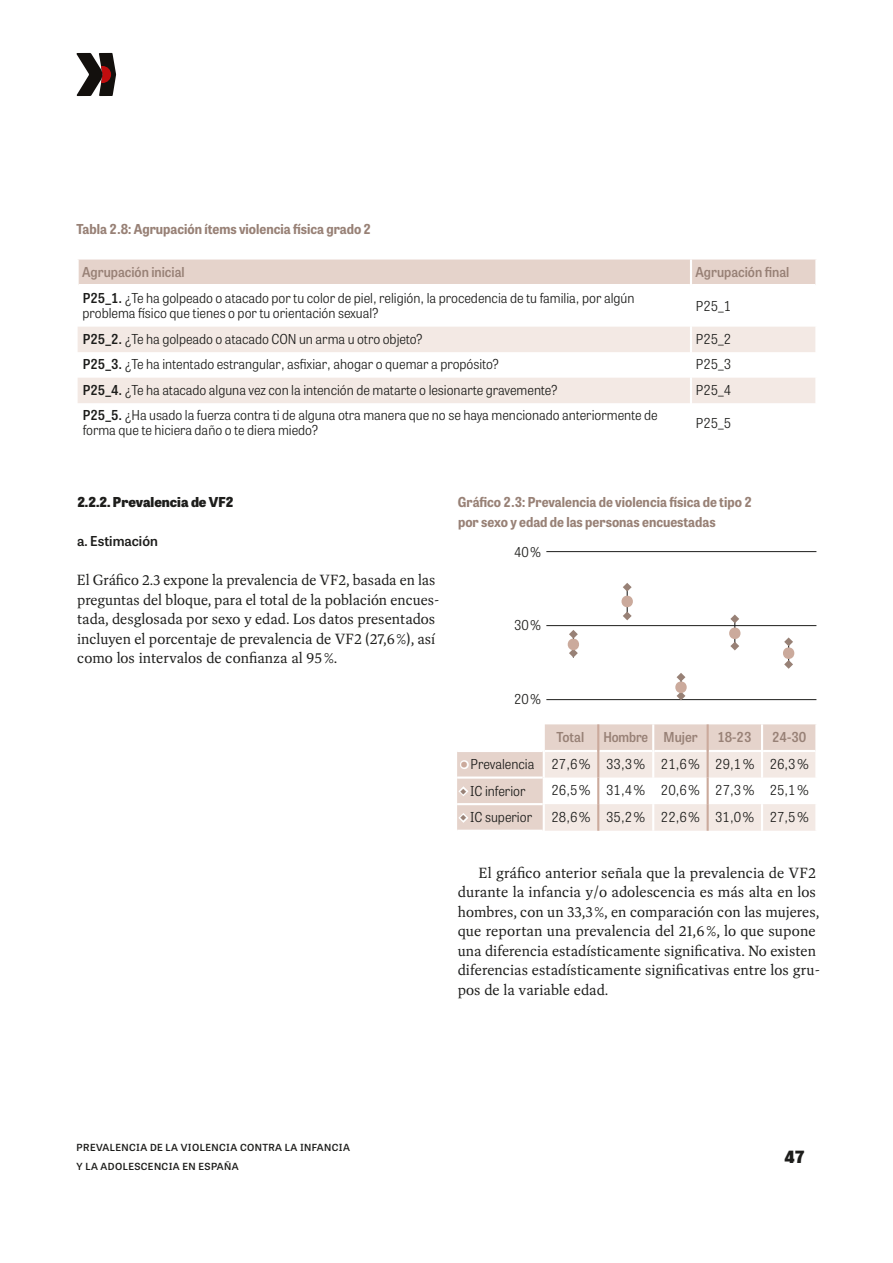
<style>
.page{position:relative;width:893px;height:1263px;background:#fff}
.page>*{position:absolute;margin:0;border:0;box-sizing:border-box;transform-origin:0 0}
.t1{font:800 16.8px "Tablet Gothic Wide";color:#1d1d1b}
._1eer_párrafo{font:15px/19.5px "Dashiell Text";color:#1d1d1b}
.tablas_texto{font:13.65px/15px "Tablet Gothic Narrow Lt";color:#1d1d1b}
.tablas_título{font:700 13.65px/19.5px "Tablet Gothic Narrow";color:#988176}
.tablas_cabecera{font:13.65px "Tablet Gothic Narrow Sb";color:#988176}
.ladillo1{font:800 13.65px "Tablet Gothic";color:#1d1d1b}
.ladillo2{font:600 13.65px "Tablet Gothic";color:#1d1d1b}
.t2{font:13.5px "Tablet Gothic Narrow Lt";color:#1d1d1b}
.t3{font:600 9.75px/19.5px "Tablet Gothic Wide";letter-spacing:.04em;color:#1d1d1b}
.s1{font-family:"Tablet Gothic Narrow Sb"}
.s2{color:#fff}
.s3{font-family:"Tablet Gothic";font-weight:300}
</style>
<div class="page">
<svg style="left:77px;top:53px;width:39px;height:43px"></svg>
<div style="left:79px;top:260px;width:736px;height:24px;background:#e5d3cb"></div>
<svg style="left:78px;top:327px;width:737px;height:76px;fill:#f3e9e4"></svg>
<hr style="left:690px;top:260px;width:2px;height:25px;background:#fff">
<hr style="left:690px;top:352px;width:2px;height:26px;background:#fff">
<hr style="left:690px;top:378px;width:2px;height:25px;background:#fff">
<hr style="left:690px;top:327px;width:2px;height:25px;background:#fff">
<hr style="left:546px;top:551px;width:270px;height:1px;background:#1d1d1b">
<hr style="left:546px;top:625px;width:270px;height:1px;background:#1d1d1b">
<hr style="left:546px;top:699px;width:270px;height:1px;background:#1d1d1b">
<svg style="left:569px;top:630px;width:9px;height:27px"></svg>
<div style="left:568px;top:639px;width:11px;height:11px;background:#cbaa9c;border-radius:50%"></div>
<svg style="left:623px;top:583px;width:9px;height:37px"></svg>
<div style="left:621px;top:596px;width:12px;height:11px;background:#cbaa9c;border-radius:50%"></div>
<svg style="left:730px;top:614px;width:9px;height:36px"></svg>
<div style="left:729px;top:627px;width:11px;height:12px;background:#cbaa9c;border-radius:50%"></div>
<svg style="left:784px;top:637px;width:9px;height:32px"></svg>
<div style="left:783px;top:647px;width:11px;height:12px;background:#cbaa9c;border-radius:50%"></div>
<svg style="left:677px;top:673px;width:8px;height:27px"></svg>
<div style="left:675px;top:681px;width:12px;height:12px;background:#cbaa9c;border-radius:50%"></div>
<svg style="left:457px;top:724px;width:358px;height:107px"></svg>
<hr style="left:761px;top:724px;width:2px;height:27px;background:#fff">
<hr style="left:457px;top:723px;width:86px;height:2px;background:#fff">
<hr style="left:457px;top:750px;width:86px;height:2px;background:#fff">
<hr style="left:457px;top:776px;width:86px;height:3px;background:#fff">
<hr style="left:457px;top:803px;width:86px;height:2px;background:#fff">
<hr style="left:457px;top:830px;width:86px;height:2px;background:#fff">
<hr style="left:761px;top:751px;width:2px;height:26px;background:#fff">
<hr style="left:761px;top:777px;width:2px;height:27px;background:#fff">
<hr style="left:761px;top:804px;width:2px;height:27px;background:#fff">
<hr style="left:599px;top:750px;width:53px;height:2px;background:#fff">
<hr style="left:543px;top:723px;width:2px;height:28px;background:#fff">
<hr style="left:545px;top:750px;width:52px;height:2px;background:#fff">
<hr style="left:543px;top:751px;width:2px;height:26px;background:#fff">
<hr style="left:543px;top:777px;width:2px;height:27px;background:#fff">
<hr style="left:543px;top:804px;width:2px;height:28px;background:#fff">
<hr style="left:597px;top:724px;width:2px;height:27px;background:#cbaa9c">
<hr style="left:597px;top:751px;width:2px;height:26px;background:#cbaa9c">
<hr style="left:597px;top:777px;width:2px;height:27px;background:#cbaa9c">
<hr style="left:597px;top:804px;width:2px;height:27px;background:#cbaa9c">
<hr style="left:709px;top:750px;width:52px;height:2px;background:#fff">
<hr style="left:763px;top:750px;width:52px;height:2px;background:#fff">
<hr style="left:652px;top:724px;width:2px;height:27px;background:#fff">
<hr style="left:654px;top:750px;width:53px;height:2px;background:#fff">
<hr style="left:652px;top:751px;width:2px;height:26px;background:#fff">
<hr style="left:652px;top:777px;width:2px;height:27px;background:#fff">
<hr style="left:652px;top:804px;width:2px;height:27px;background:#fff">
<hr style="left:707px;top:724px;width:2px;height:27px;background:#cbaa9c">
<hr style="left:707px;top:751px;width:2px;height:26px;background:#cbaa9c">
<hr style="left:707px;top:777px;width:2px;height:27px;background:#cbaa9c">
<hr style="left:707px;top:804px;width:2px;height:27px;background:#cbaa9c">
<p class="tablas_título" style="left:77px;top:218px;width:296px">Tabla 2.8: Agrupación ítems violencia física grado 2</p>
<p class="tablas_cabecera" style="left:82px;top:261px;width:104px">Agrupación inicial</p>
<p class="tablas_cabecera" style="left:695px;top:261px;width:95px">Agrupación final</p>
<p class="tablas_texto" style="left:82px;top:290px;width:553px"><span class="s1">P25_1.</span> ¿Te ha golpeado o atacado por tu color de piel, religión, la procedencia de tu familia, por algún problema físico que tienes o por tu orientación sexual?</p>
<p class="tablas_texto" style="left:696px;top:297px;width:37px">P25_1</p>
<p class="tablas_texto" style="left:83px;top:330px;width:342px"><span class="s1">P25_2.</span> ¿Te ha golpeado o atacado CON un arma u otro objeto?</p>
<p class="tablas_texto" style="left:696px;top:330px;width:37px">P25_2</p>
<p class="tablas_texto" style="left:83px;top:356px;width:418px"><span class="s1">P25_3.</span> ¿Te ha intentado estrangular, asfixiar, ahogar o quemar a propósito?</p>
<p class="tablas_texto" style="left:696px;top:356px;width:37px">P25_3</p>
<p class="tablas_texto" style="left:83px;top:381px;width:477px"><span class="s1">P25_4.</span> ¿Te ha atacado alguna vez con la intención de matarte o lesionarte gravemente?</p>
<p class="tablas_texto" style="left:696px;top:381px;width:37px">P25_4</p>
<p class="tablas_texto" style="left:83px;top:407px;width:577px"><span class="s1">P25_5.</span> ¿Ha usado la fuerza contra ti de alguna otra manera que no se haya mencionado anteriormente de forma que te hiciera daño o te diera miedo?</p>
<p class="tablas_texto" style="left:696px;top:414px;width:37px">P25_5</p>
<p class="t2" style="left:514px;top:414px;width:28px">20 %</p>
<p class="ladillo1" style="left:77px;top:491px;width:158px">2.2.2. Prevalencia de VF2</p>
<p class="ladillo2" style="left:77px;top:531px;width:82px">a. Estimación</p>
<p class="_1eer_párrafo" style="left:77px;top:570px;width:364px">El Gráfico 2.3 expone la prevalencia de VF2, basada en las preguntas del bloque, para el total de la población encues&shy;tada, desglosada por sexo y edad. Los datos presentados incluyen el porcentaje de prevalencia de VF2 (27,6%), así como los intervalos de confianza al 95%.</p>
<p class="tablas_título" style="left:458px;top:491px;width:295px">Gráfico 2.3: Prevalencia de violencia física de tipo 2 por sexo y edad de las personas encuestadas</p>
<p class="t2" style="left:514px;top:542px;width:28px">40 %</p>
<p class="t2" style="left:514px;top:616px;width:28px">30 %</p>
<p class="t2" style="left:514px;top:689px;width:28px">20 %</p>
<p class="tablas_cabecera" style="left:557px;top:727px;width:29px">Total</p>
<p class="tablas_cabecera" style="left:603px;top:727px;width:46px">Hombre</p>
<p class="tablas_cabecera" style="left:664px;top:727px;width:36px">Mujer</p>
<p class="tablas_cabecera" style="left:717px;top:727px;width:36px">18-23</p>
<p class="tablas_cabecera" style="left:772px;top:727px;width:36px">24-30</p>
<p class="tablas_texto" style="left:461px;top:756px;width:75px"><span class="s2">●</span> Prevalencia</p>
<p class="tablas_texto" style="left:551px;top:756px;width:40px">27,6 <span class="s3">%</span></p>
<p class="tablas_texto" style="left:606px;top:756px;width:40px">33,3 <span class="s3">%</span></p>
<p class="tablas_texto" style="left:661px;top:756px;width:40px">21,6 <span class="s3">%</span></p>
<p class="tablas_texto" style="left:715px;top:756px;width:40px">29,1 <span class="s3">%</span></p>
<p class="tablas_texto" style="left:770px;top:756px;width:40px">26,3 <span class="s3">%</span></p>
<p class="tablas_texto" style="left:459px;top:782px;width:68px"><span class="s2">◆</span> IC inferior</p>
<p class="tablas_texto" style="left:551px;top:782px;width:40px">26,5 <span class="s3">%</span></p>
<p class="tablas_texto" style="left:606px;top:782px;width:40px">31,4 <span class="s3">%</span></p>
<p class="tablas_texto" style="left:661px;top:782px;width:40px">20,6 <span class="s3">%</span></p>
<p class="tablas_texto" style="left:715px;top:782px;width:40px">27,3 <span class="s3">%</span></p>
<p class="tablas_texto" style="left:770px;top:782px;width:40px">25,1 <span class="s3">%</span></p>
<p class="tablas_texto" style="left:459px;top:809px;width:74px"><span class="s2">◆</span> IC superior</p>
<p class="tablas_texto" style="left:551px;top:808px;width:40px">28,6 <span class="s3">%</span></p>
<p class="tablas_texto" style="left:606px;top:808px;width:40px">35,2 <span class="s3">%</span></p>
<p class="tablas_texto" style="left:661px;top:808px;width:40px">22,6 <span class="s3">%</span></p>
<p class="tablas_texto" style="left:715px;top:808px;width:40px">31,0 <span class="s3">%</span></p>
<p class="tablas_texto" style="left:770px;top:808px;width:40px">27,5 <span class="s3">%</span></p>
<p class="_1eer_párrafo" style="left:458px;top:863px;width:364px;text-indent:21px">El gráfico anterior señala que la prevalencia de VF2 durante la infancia y/o adolescencia es más alta en los hombres, con un 33,3%, en comparación con las mujeres, que reportan una prevalencia del 21,6%, lo que supone una diferencia estadísticamente significativa. No existen diferencias estadísticamente significativas entre los gru&shy;pos de la variable edad.</p>
<p class="t3" style="left:77px;top:1136px;width:275px">PREVALENCIA DE LA VIOLENCIA CONTRA LA INFANCIA<br>Y LA ADOLESCENCIA EN ESPAÑA</p>
<p class="t1" style="left:784px;top:1143px;width:22px">47</p>
</div>
